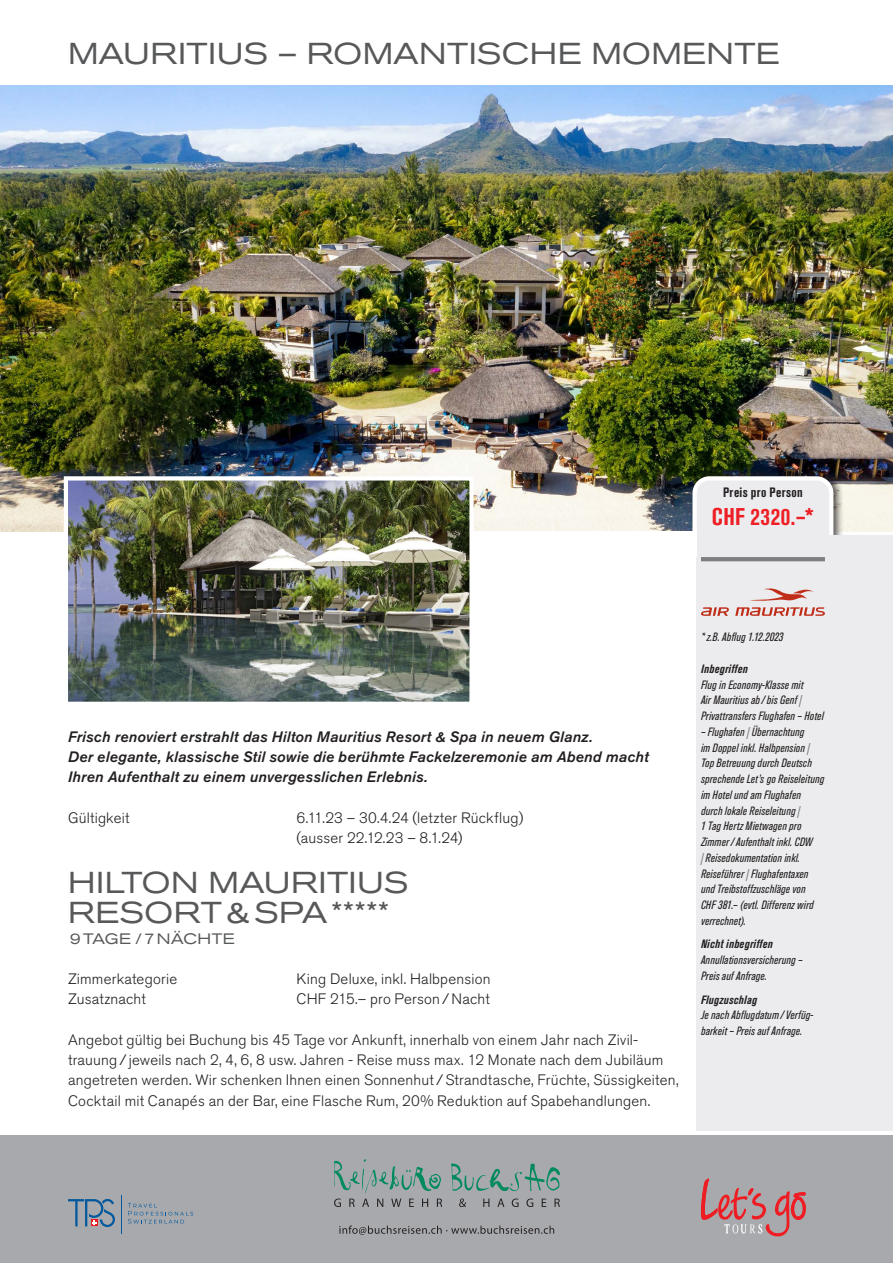
<style>
.page{position:relative;width:893px;height:1263px;background:#fff}
.page>*{position:absolute;margin:0;border:0;box-sizing:border-box;transform-origin:0 0}
.t1{font:expanded 30px/30px "Akzidenz Grotesk BQ";letter-spacing:.015em;color:#57585a}
.t2{font:700 condensed 24px "Akzidenz Grotesk BQ";letter-spacing:.025em;color:#ee1f25}
.t3{font:300 15px/20.2px "Akzidenz Grotesk BQ";letter-spacing:.015em;color:#231f20}
.t4{font:italic 15px/20.2px "Akzidenz Grotesk BQ Med";letter-spacing:.015em;color:#231f20}
.t5{font:expanded 15px "Akzidenz Grotesk BQ";letter-spacing:.02em;color:#57585a}
.t6{font:700 condensed 13.5px "Akzidenz Grotesk BQ";letter-spacing:.025em;color:#231f20}
.t7{font:italic condensed 12px/15.8px "Akzidenz Grotesk BQ";letter-spacing:.025em;color:#231f20}
.t8{font:italic 700 condensed 12px "Akzidenz Grotesk BQ";letter-spacing:.025em;color:#231f20}
.s1{color:#808285}
</style>
<div class="page">
<img style="left:0;top:85px;width:893px;height:446px">
<img style="left:62px;top:474px;width:414px;height:228px">
<div style="left:689px;top:469px;width:155px;height:80px;background:#231f20;opacity:.75"></div>
<svg style="left:690px;top:474px;width:146px;height:62px;background:#dedee0"></svg>
<div style="left:0;top:1135px;width:893px;height:128px;background:#a8a9ad"></div>
<div style="left:697px;top:536px;width:196px;height:595px;background:#ececee"></div>
<hr style="left:701px;top:557px;width:124px;height:4px;background:#7c7e7f">
<div style="left:472px;top:531px;width:225px;height:26px;background:#fff"></div>
<svg style="left:701px;top:1179px;width:105px;height:57px"></svg>
<svg style="left:128px;top:1203px;width:65px;height:20px"></svg>
<svg style="left:68px;top:1199px;width:47px;height:28px"></svg>
<hr style="left:121px;top:1195px;width:1px;height:38px;background:#01589c">
<svg style="left:701px;top:607px;width:28px;height:9px"></svg>
<svg style="left:735px;top:588px;width:90px;height:28px"></svg>
<svg style="left:339px;top:1225px;width:215px;height:10px"></svg>
<svg style="left:459px;top:1198px;width:7px;height:9px"></svg>
<svg style="left:483px;top:1198px;width:6px;height:9px"></svg>
<svg style="left:497px;top:1198px;width:7px;height:9px"></svg>
<svg style="left:512px;top:1198px;width:7px;height:9px"></svg>
<svg style="left:526px;top:1198px;width:7px;height:9px"></svg>
<svg style="left:542px;top:1198px;width:4px;height:9px"></svg>
<svg style="left:554px;top:1198px;width:6px;height:9px"></svg>
<svg style="left:334px;top:1159px;width:108px;height:48px"></svg>
<svg style="left:451px;top:1163px;width:109px;height:29px"></svg>
<h1 class="t1" style="left:68px;top:38px;width:713px">MAURITIUS – ROMANTISCHE MOMENTE</h1>
<p class="t6" style="left:723px;top:485px;width:81px">Preis pro Person</p>
<h2 class="t2" style="left:712px;top:503px;width:103px">CHF 2320.–*</h2>
<p class="t4" style="left:68px;top:726px;width:582px">Frisch renoviert erstrahlt das Hilton Mauritius Resort &amp; Spa in neuem Glanz.<br>Der elegante, klassische Stil sowie die berühmte Fackelzeremonie am Abend macht<br>Ihren Aufenthalt zu einem unvergesslichen Erlebnis.</p>
<p class="t3" style="left:68px;top:808px;width:63px">Gültigkeit</p>
<p class="t3" style="left:297px;top:808px;width:228px">6.11.23 – 30.4.24 (letzter Rückflug) (ausser 22.12.23 – 8.1.24)</p>
<h1 class="t1" style="left:68px;top:868px;width:342px">HILTON MAURITIUS<br>RESORT &amp; SPA *****</h1>
<p class="t5" style="left:70px;top:930px;width:166px">9 TAGE / 7 NÄCHTE</p>
<p class="t3" style="left:68px;top:969px;width:111px">Zimmerkategorie</p>
<p class="t3" style="left:297px;top:969px;width:195px">King Deluxe, inkl. Halbpension</p>
<p class="t3" style="left:68px;top:989px;width:79px">Zusatznacht</p>
<p class="t3" style="left:297px;top:989px;width:195px">CHF 215.– pro Person / Nacht</p>
<p class="t3" style="left:68px;top:1030px;width:612px">Angebot gültig bei Buchung bis 45 Tage vor Ankunft, innerhalb von einem Jahr nach Zivil&shy;trauung / jeweils nach 2, 4, 6, 8 usw. Jahren - Reise muss max. 12 Monate nach dem Jubiläum angetreten werden. Wir schenken Ihnen einen Sonnenhut /Strandtasche, Früchte, Süssigkeiten, Cocktail mit Canapés an der Bar, eine Flasche Rum, 20% Reduktion auf Spabehandlungen.</p>
<p class="t7" style="left:701px;top:629px;width:84px">*z.B. Abflug 1.12.2023</p>
<p class="t8" style="left:701px;top:662px;width:48px">Inbegriffen</p>
<p class="t7" style="left:701px;top:677px;width:124px">Flug in Economy-Klasse mit<br>Air Mauritius ab/bis Genf <span class="s1">|<br></span>Privattransfers Flughafen – Hotel</p>
<p class="t7" style="left:701px;top:724px;width:125px">– Flughafen <span class="s1">|</span> Übernachtung<br>im Doppel inkl. Halbpension <span class="s1">|<br></span>Top Betreuung durch Deutsch sprechende Let’s go Reiseleitung im Hotel und am Flughafen durch lokale Reiseleitung <span class="s1">|<br></span>1 Tag Hertz Mietwagen pro<br>Zimmer/Aufenthalt inkl. CDW<br><span class="s1">|</span> Reisedokumentation inkl.<br>Reiseführer <span class="s1">|</span> Flughafentaxen und Treibstoffzuschläge von<br>CHF 381.– (evtl. Differenz wird verrechnet).</p>
<p class="t8" style="left:701px;top:937px;width:73px">Nicht inbegriffen</p>
<p class="t7" style="left:701px;top:952px;width:103px">Annullationsversicherung –<br>Preis auf Anfrage.</p>
<p class="t8" style="left:701px;top:992px;width:58px">Flugzuschlag</p>
<p class="t7" style="left:701px;top:1007px;width:114px">Je nach Abflugdatum /Verfüg&shy;barkeit – Preis auf Anfrage.</p>
</div>
